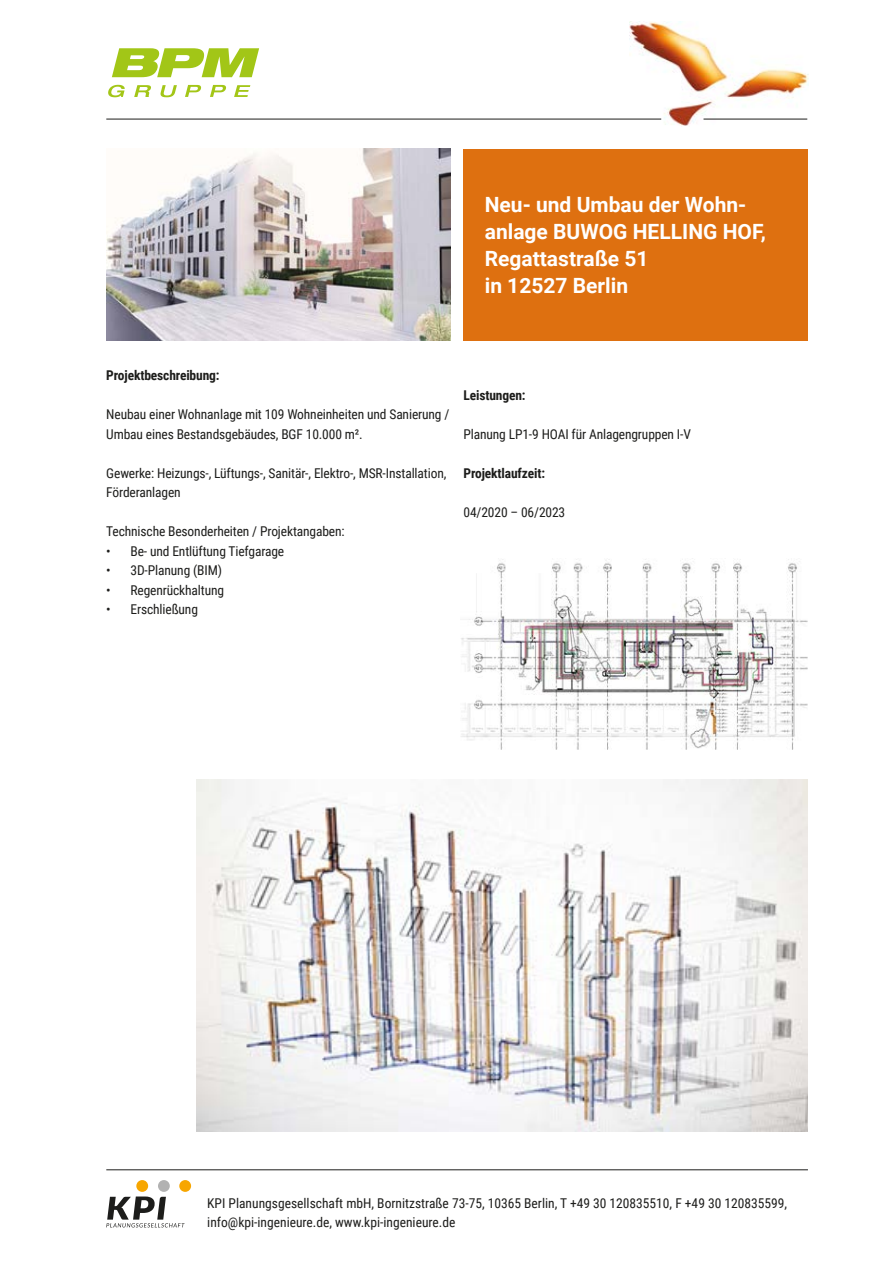
<style>
.page{position:relative;width:893px;height:1263px;background:#fff}
.page>*{position:absolute;margin:0;border:0;box-sizing:border-box;transform-origin:0 0}
.t1{font:700 21px/27px "Roboto";color:#fff}
.t2{font:13.5px/19.5px "Roboto Condensed";letter-spacing:-.01em;color:#1d1d1b}
.t3{font:700 13.5px "Roboto Condensed";letter-spacing:-.01em;color:#1d1d1b}
</style>
<div class="page">
<img style="left:629px;top:21px;width:179px;height:105px">
<svg style="left:112px;top:48px;width:147px;height:29px"></svg>
<svg style="left:108px;top:85px;width:17px;height:12px"></svg>
<svg style="left:160px;top:85px;width:17px;height:12px"></svg>
<svg style="left:134px;top:85px;width:17px;height:12px"></svg>
<svg style="left:210px;top:85px;width:16px;height:12px"></svg>
<svg style="left:234px;top:85px;width:16px;height:12px"></svg>
<svg style="left:185px;top:85px;width:16px;height:12px"></svg>
<hr style="left:106px;top:119px;width:555px;height:1px;background:#1d1d1b">
<hr style="left:703px;top:119px;width:104px;height:1px;background:#1d1d1b">
<div style="left:463px;top:149px;width:345px;height:191px;background:#de7010"></div>
<hr style="left:106px;top:1169px;width:702px;height:1px;background:#1d1d1b">
<svg style="left:106px;top:1196px;width:79px;height:31px"></svg>
<div style="left:136px;top:1180px;width:12px;height:12px;background:#f7a600;border-radius:50%"></div>
<div style="left:158px;top:1180px;width:12px;height:12px;background:#b2b2b2;border-radius:50%"></div>
<div style="left:179px;top:1180px;width:12px;height:12px;background:#f7a600;border-radius:50%"></div>
<img style="left:106px;top:149px;width:345px;height:191px">
<img style="left:461px;top:558px;width:347px;height:191px">
<img style="left:197px;top:779px;width:611px;height:353px">
<h1 class="t1" style="left:485px;top:190px;width:283px">Neu- und Umbau der Wohn&shy;anlage BUWOG HELLING HOF,<br>Regattastraße 51<br>in 12527 Berlin</h1>
<p class="t3" style="left:106px;top:366px;width:115px">Projektbeschreibung:</p>
<p class="t2" style="left:106px;top:404px;width:345px">Neubau einer Wohnanlage mit 109 Wohneinheiten und Sanierung /<br>Umbau eines Bestandsgebäudes, BGF 10.000 m².</p>
<p class="t2" style="left:106px;top:462px;width:342px">Gewerke: Heizungs-, Lüftungs-, Sanitär-, Elektro-, MSR-Installation,<br>Förderanlagen</p>
<p class="t2" style="left:106px;top:521px;width:240px">Technische Besonderheiten / Projektangaben:</p>
<p class="t2" style="left:106px;top:540px;width:179px">• Be- und Entlüftung Tiefgarage</p>
<p class="t2" style="left:106px;top:560px;width:117px">• 3D-Planung (BIM)</p>
<p class="t2" style="left:106px;top:579px;width:119px">• Regenrückhaltung</p>
<p class="t2" style="left:106px;top:599px;width:93px">• Erschließung</p>
<p class="t3" style="left:463px;top:385px;width:64px">Leistungen:</p>
<p class="t2" style="left:463px;top:423px;width:229px">Planung LP1-9 HOAI für Anlagengruppen I-V</p>
<p class="t3" style="left:463px;top:463px;width:83px">Projektlaufzeit:</p>
<p class="t2" style="left:463px;top:501px;width:103px">04/2020 – 06/2023</p>
<p class="t2" style="left:207px;top:1192px;width:581px">KPI Planungsgesellschaft mbH, Bornitzstraße 73-75, 10365 Berlin, T +49 30 120835510, F +49 30 120835599, info@kpi-ingenieure.de, www.kpi-ingenieure.de</p>
</div>
